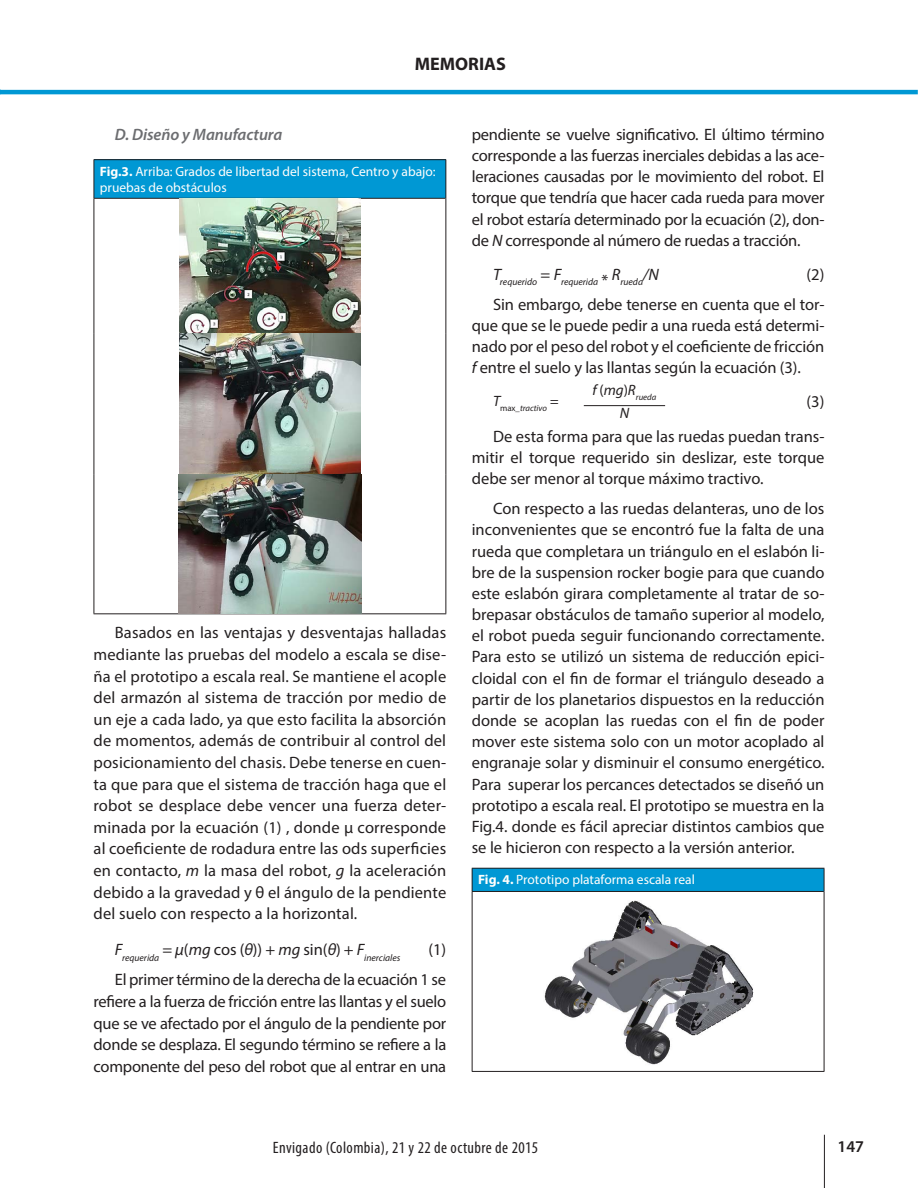
<style>
.page{position:relative;width:918px;height:1188px;background:#fff}
.page>*{position:absolute;margin:0;border:0;box-sizing:border-box;transform-origin:0 0}
.t1{font:700 18.15px "Myriad Pro";color:#231f20}
.t2{font:16.5px/21.1px "Myriad Pro";letter-spacing:-.005em;color:#231f20;text-align:justify}
.t3{font:condensed 16.5px "Myriad Pro";letter-spacing:.025em;color:#231f20}
.t4{font:italic 600 16.5px "Myriad Pro";letter-spacing:-.005em;color:#6c6d70}
.t5{font:600 16.5px "Myriad Pro";color:#231f20}
.t6{font:italic 15px "Myriad Pro";color:#231f20}
.t7{font:13.5px/16.5px "Myriad Pro";color:#fffefc}
.t8{font:italic 9.6px "Myriad Pro";color:#231f20}
.t9{font:italic 8.7px "Myriad Pro";color:#231f20}
.s1{font-weight:700}
.s2{font-style:italic}
.s3{font-style:normal;font-size:16.5px}
.s4{font-style:normal}
</style>
<div class="page">
<hr style="left:0;top:90px;width:918px;height:4px;background:#0098d4">
<hr style="left:824px;top:1135px;width:1px;height:53px;background:#231f20">
<div style="left:94px;top:160px;width:352px;height:38px;background:#0098d4"></div>
<hr style="left:94px;top:160px;width:1px;height:38px;background:#231f20">
<hr style="left:94px;top:198px;width:351px;height:1px;background:#231f20">
<hr style="left:94px;top:199px;width:1px;height:135px;background:#231f20">
<hr style="left:94px;top:334px;width:1px;height:140px;background:#231f20">
<hr style="left:94px;top:474px;width:1px;height:139px;background:#231f20">
<hr style="left:94px;top:613px;width:352px;height:1px;background:#231f20">
<hr style="left:94px;top:159px;width:352px;height:1px;background:#231f20">
<hr style="left:445px;top:160px;width:1px;height:38px;background:#231f20">
<hr style="left:445px;top:198px;width:1px;height:136px;background:#231f20">
<hr style="left:445px;top:334px;width:1px;height:140px;background:#231f20">
<hr style="left:445px;top:474px;width:1px;height:139px;background:#231f20">
<img style="left:179px;top:199px;width:182px;height:414px">
<hr style="left:584px;top:405px;width:81px;height:1px;background:#231f20">
<div style="left:472px;top:868px;width:352px;height:23px;background:#0098d4"></div>
<hr style="left:472px;top:868px;width:352px;height:1px;background:#231f20">
<svg style="left:472px;top:869px;width:1px;height:22px"></svg>
<hr style="left:472px;top:891px;width:352px;height:1px;background:#231f20">
<svg style="left:824px;top:869px;width:1px;height:22px"></svg>
<hr style="left:472px;top:892px;width:1px;height:179px;background:#231f20">
<hr style="left:824px;top:891px;width:1px;height:180px;background:#231f20">
<hr style="left:472px;top:1071px;width:352px;height:1px;background:#231f20">
<img style="left:544px;top:900px;width:210px;height:165px">
<p class="t1" style="left:415px;top:52px;width:93px">MEMORIAS</p>
<p class="t4" style="left:115px;top:124px;width:169px">D. Diseño y Manufactura</p>
<p class="t7" style="left:100px;top:163px;width:337px"><span class="s1">Fig.3.</span> Arriba: Grados de libertad del sistema, Centro y abajo: pruebas de obstáculos</p>
<p class="t2" style="left:94px;top:622px;width:354px;line-height:21.6px;text-indent:21px">Basados en las ventajas y desventajas halladas mediante las pruebas del modelo a escala se dise&shy;ña el prototipo a escala real. Se mantiene el acople del armazón al sistema de tracción por medio de un eje a cada lado, ya que esto facilita la absorción de momentos, además de contribuir al control del posicionamiento del chasis. Debe tenerse en cuen&shy;ta que para que el sistema de tracción haga que el robot se desplace debe vencer una fuerza deter&shy;minada por la ecuación (1) , donde μ corresponde al coeficiente de rodadura entre las ods superficies en contacto, <span class="s2">m</span> la masa del robot, <span class="s2">g</span> la aceleración debido a la gravedad y θ el ángulo de la pendiente del suelo con respecto a la horizontal.</p>
<p class="t8" style="left:115px;top:952px;width:287px"><sup>F</sup>requerida <sup>=</sup> <sup>µ</sup><sup>(</sup><sup>mg</sup> <sup>cos</sup> <sup>(</sup><sup>θ</sup><sup>))</sup> <sup>+</sup> <sup>mg</sup> <sup>sin(</sup><sup>θ</sup><sup>)</sup> <sup>+</sup> <sup>F</sup>inerciales</p>
<p class="t2" style="left:115px;top:934px;width:333px;line-height:30.2px;text-align:right">(1)<br>El primer término de la derecha de la ecuación 1 se</p>
<p class="t2" style="left:94px;top:990px;width:354px;line-height:21.6px">refiere a la fuerza de fricción entre las llantas y el suelo que se ve afectado por el ángulo de la pendiente por donde se desplaza. El segundo término se refiere a la componente del peso del robot que al entrar en una</p>
<p class="t2" style="left:472px;top:124px;width:354px">pendiente se vuelve significativo. El último término corresponde a las fuerzas inerciales debidas a las ace&shy;leraciones causadas por le movimiento del robot. El torque que tendría que hacer cada rueda para mover el robot estaría determinado por la ecuación (2), don&shy;de <span class="s2">N</span> corresponde al número de ruedas a tracción.</p>
<p class="t8" style="left:493px;top:276px;width:167px"><sup>T</sup>requerido <sup>=</sup> <sup>F</sup>requerida <span class="s3">*</span> <sup>R</sup>rueda<sup>/N</sup></p>
<p class="t2" style="left:493px;top:259px;width:333px;line-height:29.7px;text-align:right">(2)<br>Sin embargo, debe tenerse en cuenta que el tor-</p>
<p class="t2" style="left:472px;top:314px;width:354px">que que se le puede pedir a una rueda está determi&shy;nado por el peso del robot y el coeficiente de fricción <span class="s2">f</span> entre el suelo y las llantas según la ecuación (3).</p>
<p class="t9" style="left:592px;top:391px;width:65px"><sup>f</sup> <sup>(</sup><sup>mg</sup><sup>)</sup><sup>R</sup>rueda</p>
<p class="t9" style="left:493px;top:403px;width:67px"><sup>T</sup><span class="s4">max</span>_tractivo <sup>=</sup></p>
<p class="t2" style="left:807px;top:391px;width:19px">(3)</p>
<p class="t6" style="left:620px;top:404px;width:11px">N</p>
<p class="t2" style="left:472px;top:426px;width:354px;text-indent:21px">De esta forma para que las ruedas puedan trans&shy;mitir el torque requerido sin deslizar, este torque debe ser menor al torque máximo tractivo.</p>
<p class="t2" style="left:472px;top:498px;width:354px;text-indent:21px">Con respecto a las ruedas delanteras, uno de los inconvenientes que se encontró fue la falta de una rueda que completara un triángulo en el eslabón li&shy;bre de la suspension rocker bogie para que cuando este eslabón girara completamente al tratar de so&shy;brepasar obstáculos de tamaño superior al modelo, el robot pueda seguir funcionando correctamente.<br>Para esto se utilizó un sistema de reducción epici&shy;cloidal con el fin de formar el triángulo deseado a partir de los planetarios dispuestos en la reducción donde se acoplan las ruedas con el fin de poder mover este sistema solo con un motor acoplado al engranaje solar y disminuir el consumo energético.<br>Para superar los percances detectados se diseñó un prototipo a escala real. El prototipo se muestra en la Fig.4. donde es fácil apreciar distintos cambios que se le hicieron con respecto a la versión anterior.</p>
<p class="t7" style="left:478px;top:871px;width:218px"><span class="s1">Fig. 4.</span> Prototipo plataforma escala real</p>
<p class="t3" style="left:273px;top:1138px;width:267px">Envigado (Colombia), 21 y 22 de octubre de 2015</p>
<p class="t5" style="left:838px;top:1136px;width:28px">147</p>
</div>
